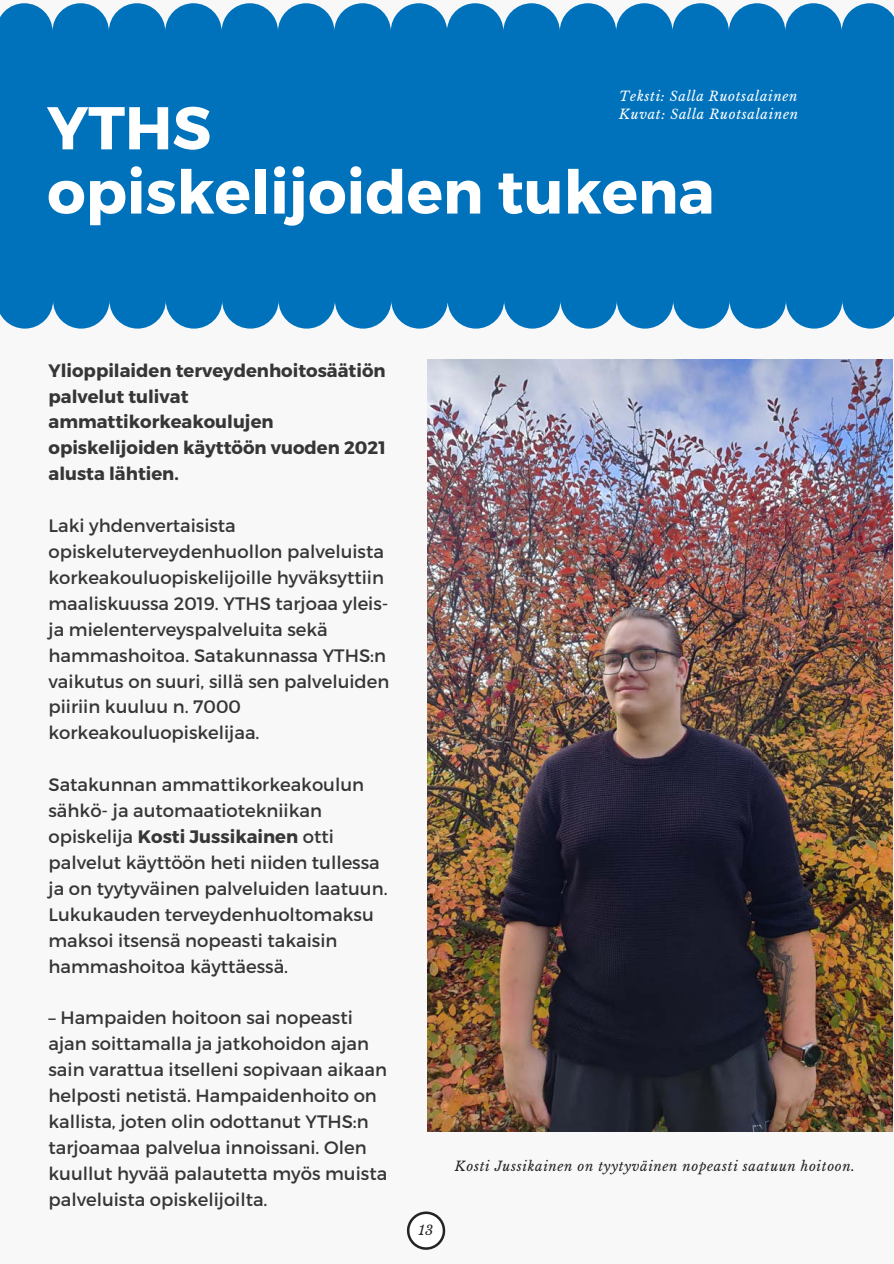
<style>
.page{position:relative;width:894px;height:1264px;background:#fff}
.page>*{position:absolute;margin:0;border:0;box-sizing:border-box;transform-origin:0 0}
.t1{font:700 60.15px/64.2px "Montserrat";color:#fff}
.t2{font:18px/26px "Montserrat";color:#363636}
.t3{font:700 18px/26px "Montserrat";color:#363636}
.t4{font:italic 13.2px "Libre Baskerville";letter-spacing:.05em;color:#242422}
.t5{font:italic 13.2px/17.7px "Libre Baskerville";letter-spacing:.05em;color:#fff}
.s1{font-weight:700}
</style>
<div class="page">
<div style="left:0;top:0;width:893px;height:1263px;background:#f8f8f8"></div>
<svg style="left:407px;top:1211px;width:38px;height:38px"></svg>
<img style="left:428px;top:359px;width:463px;height:772px">
<div style="left:0;top:3px;width:893px;height:325px;background:#0072bc"></div>
<p class="t5" style="left:619px;top:88px;width:180px">Teksti: Salla Ruotsalainen<br>Kuvat: Salla Ruotsalainen</p>
<h1 class="t1" style="left:47px;top:93px;width:668px">YTHS<br>opiskelijoiden tukena</h1>
<p class="t3" style="left:48px;top:356px;width:339px">Ylioppilaiden terveydenhoitosäätiön palvelut tulivat ammattikorkeakoulujen opiskelijoiden käyttöön vuoden 2021 alusta lähtien.</p>
<p class="t2" style="left:48px;top:512px;width:342px">Laki yhdenvertaisista opiskeluterveydenhuollon palveluista korkeakouluopiskelijoille hyväksyttiin maaliskuussa 2019. YTHS tarjoaa yleis&shy;ja mielenterveyspalveluita sekä hammashoitoa. Satakunnassa YTHS:n vaikutus on suuri, sillä sen palveluiden piiriin kuuluu n. 7000 korkeakouluopiskelijaa.</p>
<p class="t2" style="left:48px;top:771px;width:340px">Satakunnan ammattikorkeakoulun sähkö- ja automaatiotekniikan opiskelija <span class="s1">Kosti Jussikainen</span> otti palvelut käyttöön heti niiden tullessa ja on tyytyväinen palveluiden laatuun.<br>Lukukauden terveydenhuoltomaksu maksoi itsensä nopeasti takaisin hammashoitoa käyttäessä.</p>
<p class="t2" style="left:48px;top:1004px;width:340px">– Hampaiden hoitoon sai nopeasti ajan soittamalla ja jatkohoidon ajan sain varattua itselleni sopivaan aikaan helposti netistä. Hampaidenhoito on kallista, joten olin odottanut YTHS:n tarjoamaa palvelua innoissani. Olen kuullut hyvää palautetta myös muista palveluista opiskelijoilta.</p>
<p class="t4" style="left:418px;top:1221px;width:17px">13</p>
<p class="t4" style="left:454px;top:1158px;width:401px">Kosti Jussikainen on tyytyväinen nopeasti saatuun hoitoon.</p>
</div>
